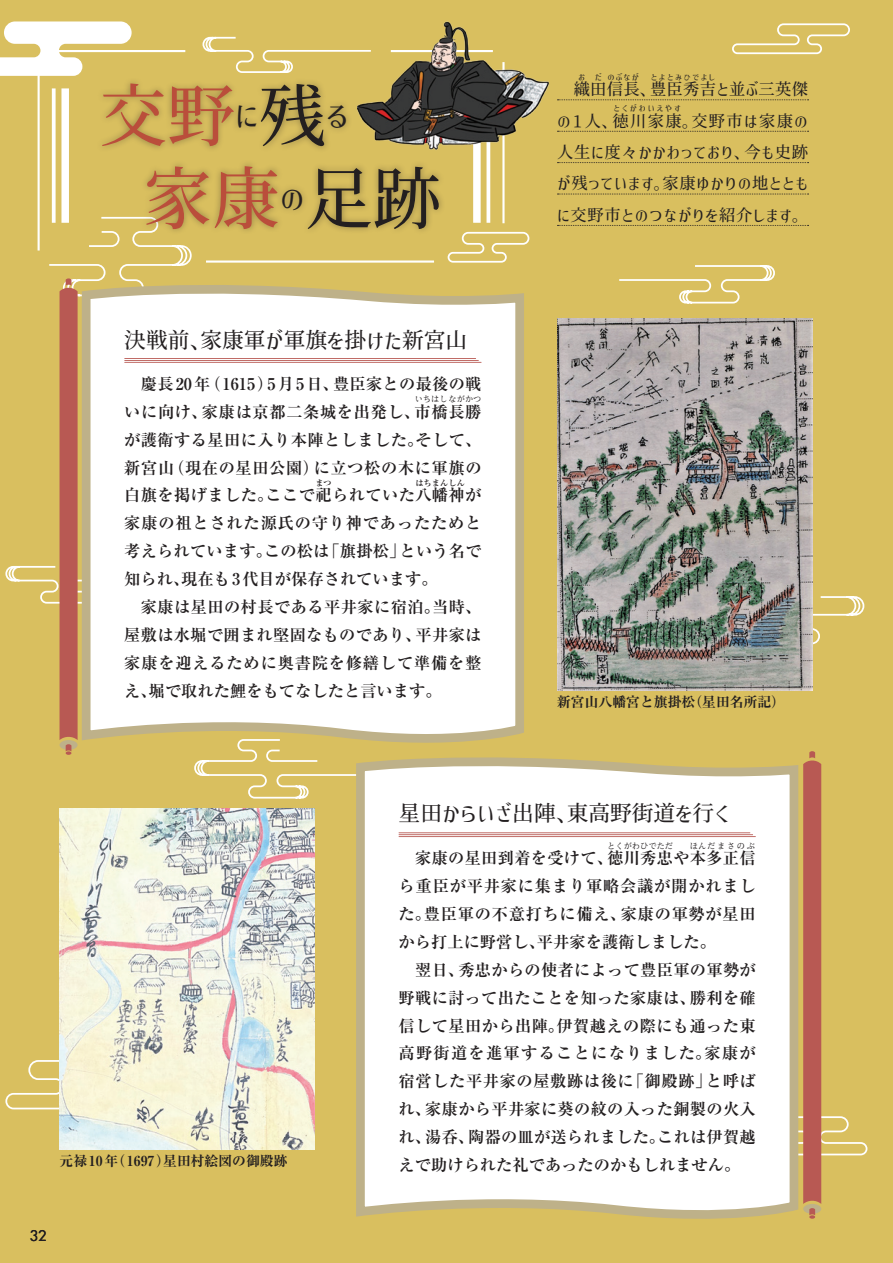
<style>
.page{position:relative;width:893px;height:1263px;background:#d9bf5f}
.page>*{position:absolute;margin:0;border:0;box-sizing:border-box;transform-origin:0 0}
.t1{font:67.95px "Corporate Mincho ver 2";color:#ba4e3b}
.t2{font:29.7px "Corporate Mincho ver 2";color:#231f20}
.t3{font:21.75px "Corporate Mincho ver 2";color:#231f20}
.t4{font:700 16.35px/27.9px "Ryumin Pro";letter-spacing:.02em;color:#231f20}
.t5{font:16.35px/31.3px "Corporate Mincho ver 2";letter-spacing:.045em;color:#231f20;text-align:justify}
.t6{font:16.35px "Corporate Mincho ver 2";letter-spacing:.08em;color:#231f20}
.t7{font:16.35px "Corporate Mincho ver 2";letter-spacing:.02em;color:#231f20}
.t8{font:500 14.4px "Futura Std";color:#231f20}
.t9{font:700 expanded 13.8px "Ryumin Pro";color:#231f20}
.t10{font:700 8.1px "Ryumin Pro";letter-spacing:.02em;color:#231f20}
.t11{font:8.1px "Corporate Mincho ver 2";letter-spacing:.18em;color:#231f20;scale:1.05 1}
.t12{font:8.1px "Corporate Mincho ver 2";letter-spacing:.215em;color:#231f20;scale:1.05 1}
.t13{font:700 8.1px "Ryumin Pro";letter-spacing:.215em;color:#231f20}
.s1{color:#231f20}
</style>
<div class="page">
<svg style="left:812px;top:595px;width:53px;height:50px"></svg>
<svg style="left:619px;top:265px;width:156px;height:39px"></svg>
<svg style="left:732px;top:23px;width:118px;height:32px"></svg>
<svg style="left:0;top:21px;width:133px;height:56px"></svg>
<svg style="left:5px;top:1059px;width:55px;height:51px"></svg>
<div style="left:61px;top:88px;width:8px;height:135px;background:#fff"></div>
<svg style="left:52px;top:88px;width:4px;height:128px"></svg>
<hr style="left:49px;top:50px;width:136px;height:2px;background:#fff">
<hr style="left:38px;top:62px;width:2px;height:189px;background:#fff">
<div style="left:473px;top:88px;width:8px;height:135px;background:#fff"></div>
<svg style="left:486px;top:151px;width:4px;height:72px"></svg>
<hr style="left:206px;top:260px;width:228px;height:3px;background:#fff">
<hr style="left:502px;top:62px;width:3px;height:161px;background:#fff">
<svg style="left:202px;top:36px;width:155px;height:37px"></svg>
<div style="left:96px;top:78px;width:349px;height:157px;background:#231f20;opacity:.37"></div>
<svg style="left:447px;top:231px;width:83px;height:32px"></svg>
<img style="left:357px;top:22px;width:192px;height:129px">
<svg style="left:803px;top:751px;width:65px;height:468px"></svg>
<svg style="left:356px;top:757px;width:447px;height:462px;background:#f8f7f0"></svg>
<svg style="left:5px;top:216px;width:387px;height:583px"></svg>
<svg style="left:77px;top:272px;width:447px;height:484px;background:#f7f3e8"></svg>
<img style="left:557px;top:319px;width:255px;height:372px">
<img style="left:60px;top:809px;width:255px;height:340px">
<hr style="left:124px;top:358px;width:352px;height:1px;background:#b85953">
<hr style="left:124px;top:360px;width:355px;height:1px;background:#b85953">
<hr style="left:124px;top:362px;width:357px;height:1px;background:#b85953">
<hr style="left:399px;top:832px;width:351px;height:1px;background:#b85953">
<hr style="left:399px;top:834px;width:354px;height:1px;background:#b85953">
<hr style="left:399px;top:836px;width:357px;height:1px;background:#b85953">
<svg style="left:557px;top:99px;width:252px;height:1px"></svg>
<svg style="left:557px;top:131px;width:252px;height:1px"></svg>
<svg style="left:557px;top:162px;width:252px;height:1px"></svg>
<svg style="left:557px;top:194px;width:252px;height:1px"></svg>
<svg style="left:557px;top:225px;width:252px;height:1px"></svg>
<h1 class="t1" style="left:99px;top:75px;width:228px">交野<span class="s1">残</span></h1>
<h2 class="t2" style="left:235px;top:97px;width:25px">に</h2>
<h2 class="t2" style="left:326px;top:97px;width:24px">る</h2>
<h1 class="t1" style="left:144px;top:158px;width:298px">家康<span class="s1">足跡</span></h1>
<h2 class="t2" style="left:280px;top:180px;width:26px">の</h2>
<p class="t11" style="left:578px;top:72px;width:24px">お だ</p>
<p class="t11" style="left:607px;top:72px;width:32px">のぶなが</p>
<p class="t11" style="left:651px;top:72px;width:63px">とよとみひでよし</p>
<p class="t6" style="left:557px;top:111px;width:252px">の1人、徳川家康。交野市は家康の</p>
<p class="t7" style="left:574px;top:79px;width:236px">織田信長、豊臣秀吉と並ぶ三英傑</p>
<p class="t12" style="left:613px;top:103px;width:66px">とくがわいえやす</p>
<p class="t5" style="left:557px;top:137px;width:252px">人生に度々かかわっており、今も史跡が残っています。家康ゆかりの地とともに交野市とのつながりを紹介します。</p>
<h3 class="t3" style="left:124px;top:327px;width:344px">決戦前、家康軍が軍旗を掛けた新宮山</h3>
<p class="t4" style="left:124px;top:369px;width:359px">　慶長 20年（ 1615）5月 5日、豊臣家との最後の戦いに向け、家康は京都二条城を出発し、市橋長勝</p>
<p class="t10" style="left:415px;top:393px;width:68px">いちはしながかつ</p>
<p class="t4" style="left:124px;top:424px;width:359px;text-align:justify">が護衛する星田に入り本陣としました。そして、新宮山（現在の星田公園）に立つ松の木に軍旗の白旗を掲げました。ここで祀られていた八幡神が</p>
<p class="t10" style="left:315px;top:477px;width:18px">まつ</p>
<p class="t10" style="left:415px;top:477px;width:51px">はちまんしん</p>
<p class="t4" style="left:124px;top:508px;width:359px">家康の祖とされた源氏の守り神であったためと考えられています。この松は「旗掛松」という名で知られ、現在も 3代目が保存されています。<br>　家康は星田の村長である平井家に宿泊。当時、屋敷は水堀で囲まれ堅固なものであり、平井家は家康を迎えるために奥書院を修繕して準備を整え、堀で取れた鯉をもてなしたと言います。</p>
<p class="t9" style="left:557px;top:691px;width:230px">新宮山八幡宮と旗掛松（星田名所記）</p>
<p class="t9" style="left:60px;top:1149px;width:230px">元禄 10年（ 1697）星田村絵図の御殿跡</p>
<p class="t8" style="left:30px;top:1226px;width:18px">32</p>
<h3 class="t3" style="left:399px;top:800px;width:333px">星田からいざ出陣、東高野街道を行く</h3>
<p class="t10" style="left:607px;top:839px;width:67px">とくがわひでただ</p>
<p class="t13" style="left:690px;top:839px;width:67px">ほんだまさのぶ</p>
<p class="t4" style="left:399px;top:871px;width:359px">ら重臣が平井家に集まり軍略会議が開かれました。豊臣軍の不意打ちに備え、家康の軍勢が星田から打上に野営し、平井家を護衛しました。<br>　翌日、秀忠からの使者によって豊臣軍の軍勢が野戦に討って出たことを知った家康は、勝利を確信して星田から出陣。伊賀越えの際にも通った東高野街道を進軍することになりました。家康が宿営した平井家の屋敷跡は後に「御殿跡」と呼ばれ、家康から平井家に葵の紋の入った銅製の火入れ、湯呑、陶器の皿が送られました。これは伊賀越えで助けられた礼であったのかもしれません。</p>
<p class="t4" style="left:399px;top:843px;width:359px">　家康の星田到着を受けて、徳川秀忠や本多正信</p>
</div>
